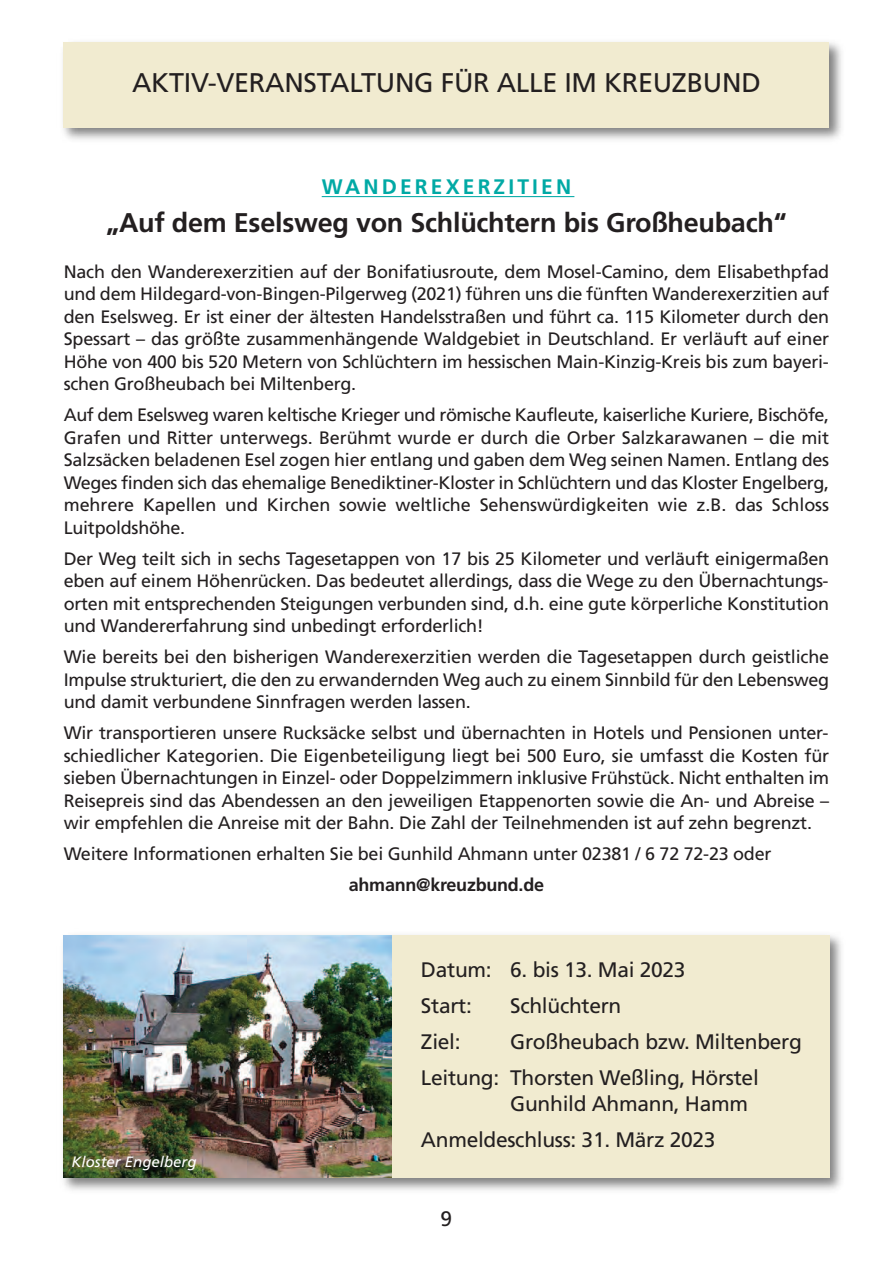
<style>
.page{position:relative;width:893px;height:1263px;background:#fff}
.page>*{position:absolute;margin:0;border:0;box-sizing:border-box;transform-origin:0 0}
.t1{font:700 27px "Frutiger LT Std";letter-spacing:-.01em;color:#231f20}
.t2{font:27px "Frutiger LT Std";letter-spacing:-.01em;color:#231f20}
.t3{font:21px/25.5px "Frutiger LT Std";letter-spacing:-.015em;color:#231f20}
.t4{font:700 21px "Frutiger LT Std";letter-spacing:.15em;color:#00a9a5}
.t5{font:18px/22.5px "Frutiger LT Std";letter-spacing:-.015em;color:#231f20;text-align:justify}
.t6{font:700 18px "Frutiger LT Std";letter-spacing:-.015em;color:#231f20}
.t7{font:italic 15px "Frutiger LT Std";color:#fff}
</style>
<div class="page">
<hr style="left:322px;top:196px;width:252px;height:1px;background:#00a9a5">
<img style="left:63px;top:42px;width:778px;height:98px">
<div style="left:64px;top:43px;width:765px;height:85px;background:#f1ebd0"></div>
<img style="left:63px;top:935px;width:779px;height:255px">
<div style="left:64px;top:935px;width:765px;height:243px;background:#f1ebd0"></div>
<img style="left:64px;top:935px;width:327px;height:243px">
<p class="t2" style="left:132px;top:72px;width:630px">AKTIV-VERANSTALTUNG FÜR ALLE IM KREUZBUND</p>
<p class="t4" style="left:322px;top:179px;width:251px">WANDEREXERZITIEN</p>
<p class="t1" style="left:106px;top:211px;width:682px">„Auf dem Eselsweg von Schlüchtern bis Großheubach“</p>
<p class="t5" style="left:64px;top:262px;width:767px">Nach den Wanderexerzitien auf der Bonifatiusroute, dem Mosel-Camino, dem Elisabethpfad und dem Hildegard-von-Bingen-Pilgerweg (2021) führen uns die fünften Wanderexerzitien auf den Eselsweg. Er ist einer der ältesten Handelsstraßen und führt ca. 115 Kilometer durch den Spessart – das größte zusammenhängende Waldgebiet in Deutschland. Er verläuft auf einer Höhe von 400 bis 520 Metern von Schlüchtern im hessischen Main-Kinzig-Kreis bis zum bayeri&shy;schen Großheubach bei Miltenberg.</p>
<p class="t5" style="left:64px;top:405px;width:767px">Auf dem Eselsweg waren keltische Krieger und römische Kaufleute, kaiserliche Kuriere, Bischöfe, Grafen und Ritter unterwegs. Berühmt wurde er durch die Orber Salzkarawanen – die mit Salzsäcken beladenen Esel zogen hier entlang und gaben dem Weg seinen Namen. Entlang des Weges finden sich das ehemalige Benediktiner-Kloster in Schlüchtern und das Kloster Engelberg, mehrere Kapellen und Kirchen sowie weltliche Sehenswürdigkeiten wie z.B. das Schloss Luitpoldshöhe.</p>
<p class="t5" style="left:64px;top:549px;width:767px">Der Weg teilt sich in sechs Tagesetappen von 17 bis 25 Kilometer und verläuft einigermaßen eben auf einem Höhenrücken. Das bedeutet allerdings, dass die Wege zu den Übernachtungs&shy;orten mit entsprechenden Steigungen verbunden sind, d.h. eine gute körperliche Konstitution und Wandererfahrung sind unbedingt erforderlich!</p>
<p class="t5" style="left:64px;top:647px;width:767px">Wie bereits bei den bisherigen Wanderexerzitien werden die Tagesetappen durch geistliche Impulse strukturiert, die den zu erwandernden Weg auch zu einem Sinnbild für den Lebensweg und damit verbundene Sinnfragen werden lassen.</p>
<p class="t5" style="left:64px;top:723px;width:767px">Wir transportieren unsere Rucksäcke selbst und übernachten in Hotels und Pensionen unter&shy;schiedlicher Kategorien. Die Eigenbeteiligung liegt bei 500 Euro, sie umfasst die Kosten für sieben Übernachtungen in Einzel- oder Doppelzimmern inklusive Frühstück. Nicht enthalten im Reisepreis sind das Abendessen an den jeweiligen Etappenorten sowie die An- und Abreise – wir empfehlen die Anreise mit der Bahn. Die Zahl der Teilnehmenden ist auf zehn begrenzt.</p>
<p class="t5" style="left:64px;top:844px;width:709px">Weitere Informationen erhalten Sie bei Gunhild Ahmann unter 02381 / 6 72 72-23 oder</p>
<p class="t6" style="left:349px;top:878px;width:197px">ahmann@kreuzbund.de</p>
<p class="t7" style="left:72px;top:1156px;width:127px">Kloster Engelberg</p>
<p class="t3" style="left:421px;top:958px;width:266px">Datum: 6. bis 13. Mai 2023</p>
<p class="t3" style="left:421px;top:995px;width:52px">Start:</p>
<p class="t3" style="left:510px;top:995px;width:113px">Schlüchtern</p>
<p class="t3" style="left:421px;top:1031px;width:41px">Ziel:</p>
<p class="t3" style="left:510px;top:1031px;width:293px">Großheubach bzw. Miltenberg</p>
<p class="t3" style="left:510px;top:1067px;width:250px;text-indent:-89px">Leitung: Thorsten Weßling, Hörstel<br>Gunhild Ahmann, Hamm</p>
<p class="t3" style="left:421px;top:1128px;width:296px">Anmeldeschluss: 31. März 2023</p>
<p class="t3" style="left:441px;top:1207px;width:13px">9</p>
</div>
